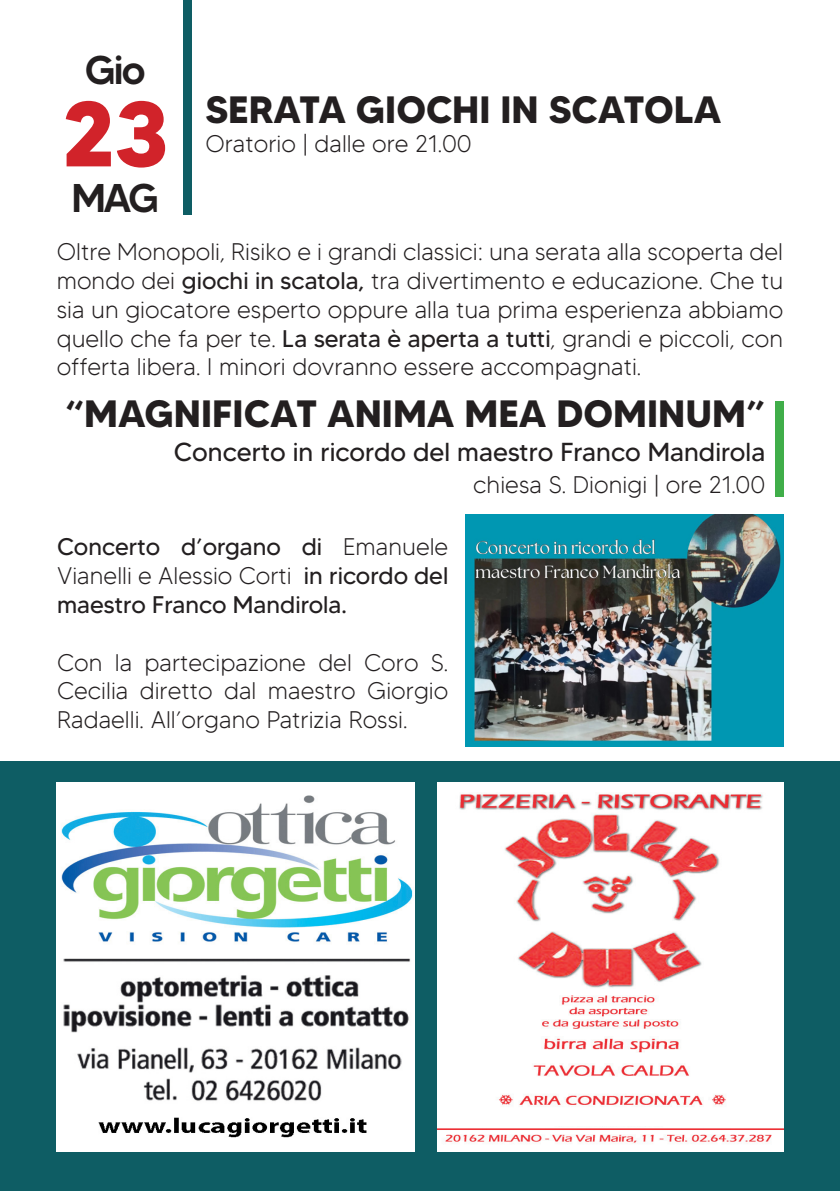
<style>
.page{position:relative;width:840px;height:1191px;background:#fff}
.page>*{position:absolute;margin:0;border:0;box-sizing:border-box;transform-origin:0 0}
.t1{font:700 92px "MADETOMMY";color:#d1232a}
.t2{font:500 40px "MADETOMMY";letter-spacing:-.055em;color:#231f20}
.t3{font:700 38px "MADETOMMY";color:#231f20}
.t4{font:26px "MADETOMMY";color:#231f20}
.t5{font:300 24px/28.8px "MADETOMMY";color:#231f20;text-align:justify}
.t6{font:24px/28.8px "MADETOMMY";color:#231f20;text-align:justify}
.s1{font-weight:400}
.s2{font-weight:300}
</style>
<div class="page">
<div style="left:0;top:761px;width:839px;height:430px;background:#0e5d64"></div>
<img style="left:437px;top:782px;width:345px;height:369px">
<img style="left:57px;top:782px;width:357px;height:369px">
<div style="left:544px;top:1111px;width:130px;height:15px;background:#fff"></div>
<div style="left:183px;top:0;width:9px;height:215px;background:#0e5d64"></div>
<div style="left:774px;top:401px;width:8px;height:95px;background:#40ae49"></div>
<img style="left:465px;top:515px;width:317px;height:232px">
<p class="t2" style="left:85px;top:46px;width:62px">Gio</p>
<p class="t1" style="left:62px;top:77px;width:108px">23</p>
<p class="t2" style="left:71px;top:174px;width:89px">MAG</p>
<p class="t3" style="left:205px;top:86px;width:517px">SERATA GIOCHI IN SCATOLA</p>
<p class="t5" style="left:205px;top:129px;width:267px">Oratorio | dalle ore 21.00</p>
<p class="t5" style="left:57px;top:237px;width:727px">Oltre Monopoli, Risiko e i grandi classici: una serata alla scoperta del mondo dei <span class="s1">giochi in scatola,</span> tra divertimento e educazione. Che tu sia un giocatore esperto oppure alla tua prima esperienza abbiamo quello che fa per te. <span class="s1">La serata è aperta a tutti</span>, grandi e piccoli, con offerta libera. I minori dovranno essere accompagnati.</p>
<p class="t3" style="left:65px;top:390px;width:701px">“MAGNIFICAT ANIMA MEA DOMINUM”</p>
<p class="t4" style="left:174px;top:436px;width:592px">Concerto in ricordo del maestro Franco Mandirola</p>
<p class="t5" style="left:473px;top:470px;width:293px">chiesa S. Dionigi | ore 21.00</p>
<p class="t6" style="left:57px;top:532px;width:392px">Concerto d’organo di <span class="s2">Emanuele Vianelli e Alessio Corti</span> in ricordo del maestro Franco Mandirola.</p>
<p class="t5" style="left:57px;top:647px;width:392px">Con la partecipazione del Coro S.<br>Cecilia diretto dal maestro Giorgio Radaelli. All’organo Patrizia Rossi.</p>
</div>
